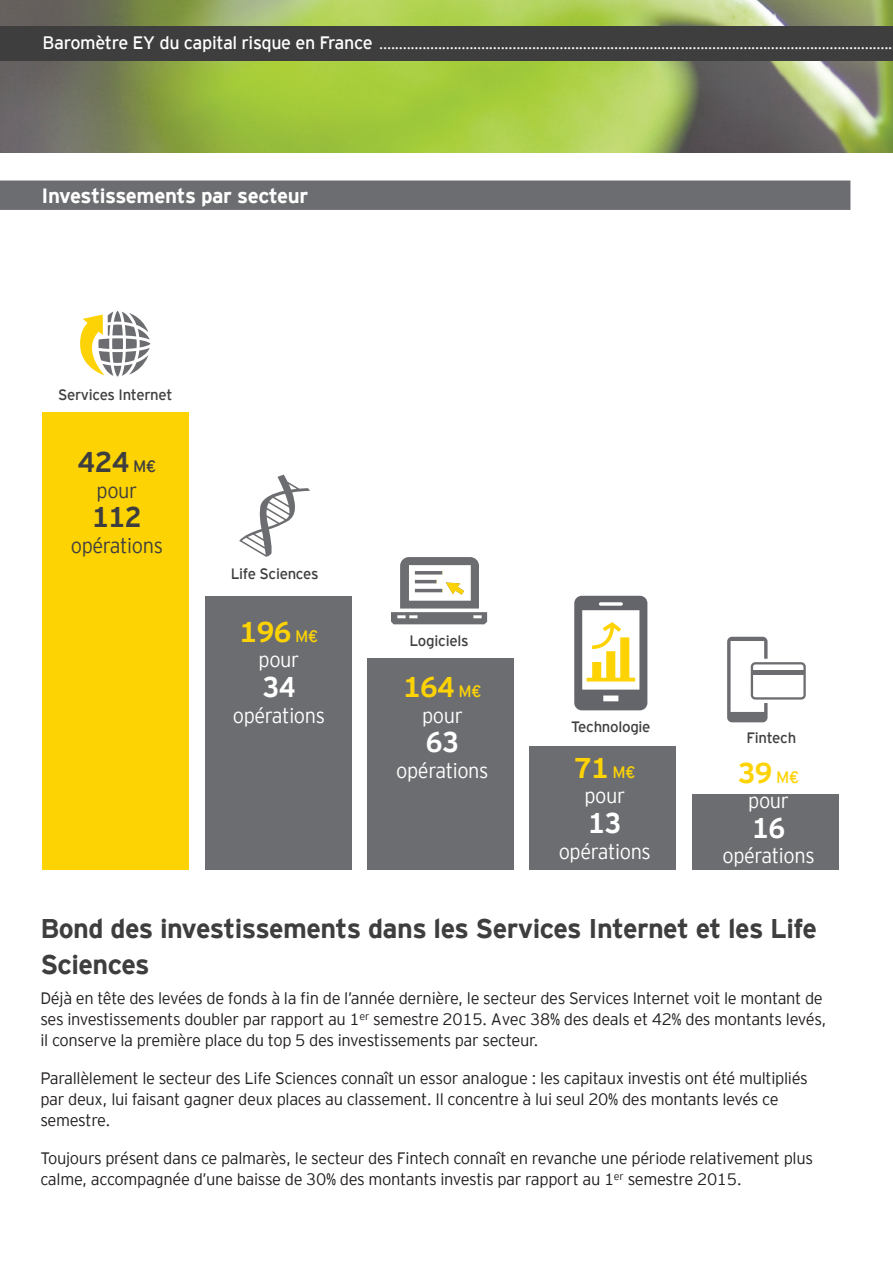
<style>
.page{position:relative;width:893px;height:1263px;background:#fff}
.page>*{position:absolute;margin:0;border:0;box-sizing:border-box;transform-origin:0 0}
.Chiffre_opérations{font:700 28.5px "EY Interstate";letter-spacing:-.02em;color:#fdd305}
.Chiffre_opérations-2{font:700 28.5px "EY Interstate";letter-spacing:-.02em;color:#fff;scale:.95 1}
.Chiffre_opérations-3{font:700 28.5px "EY Interstate";letter-spacing:-.02em;color:#3e3e3f}
.Chiffre_opérations-4{font:700 28.5px "EY Interstate";letter-spacing:-.02em;color:#3e3e3f;scale:.95 1}
.commentaire_titre{font:700 27px/36px "EY Interstate";letter-spacing:-.02em;color:#3e3e3f}
.Chiffre_opérations-5{font:300 21px "EY Interstate";letter-spacing:-.02em;color:#fff;scale:.95 1}
.Chiffre_opérations-6{font:300 21px "EY Interstate";letter-spacing:-.02em;color:#3e3e3f;scale:.95 1}
.Titre{font:700 20.55px "EY Interstate";letter-spacing:-.02em;color:#fff}
.chapeau{font:300 16.5px/21px "EY Interstate";letter-spacing:-.02em;color:#231f20}
.Style_de_paragraphe{font:15px "EY Interstate";letter-spacing:-.02em;color:#3e3e3f}
.t1{font:13.5px "EY Interstate";color:#fff}
.s1{font-size:18px}
.s2{font-weight:400;font-size:16.5px}
</style>
<div class="page">
<img style="left:0;top:0;width:893px;height:152px">
<div style="left:0;top:26px;width:893px;height:34px;background:#3e3e3f"></div>
<div style="left:0;top:180px;width:850px;height:30px;background:#6c6d70"></div>
<div style="left:43px;top:412px;width:146px;height:458px;background:#fed304"></div>
<div style="left:205px;top:597px;width:146px;height:273px;background:#6c6d70"></div>
<div style="left:367px;top:658px;width:147px;height:212px;background:#6c6d70"></div>
<div style="left:530px;top:747px;width:146px;height:123px;background:#6c6d70"></div>
<div style="left:692px;top:794px;width:146px;height:76px;background:#6c6d70"></div>
<svg style="left:80px;top:311px;width:70px;height:66px"></svg>
<svg style="left:239px;top:475px;width:71px;height:82px"></svg>
<svg style="left:391px;top:557px;width:96px;height:67px"></svg>
<svg style="left:574px;top:596px;width:73px;height:114px"></svg>
<svg style="left:727px;top:637px;width:79px;height:85px"></svg>
<p class="t1" style="left:43px;top:35px;width:851px"><span class="s1">Baromètre EY du capital risque en France</span> ...................................................................................................................................</p>
<p class="Titre" style="left:41px;top:181px;width:268px">Investissements par secteur</p>
<p class="Style_de_paragraphe" style="left:58px;top:384px;width:116px">Services Internet</p>
<p class="Chiffre_opérations-3" style="left:78px;top:441px;width:80px">424 <span class="s2">M€</span></p>
<p class="Chiffre_opérations-6" style="left:97px;top:475px;width:44px">pour</p>
<p class="Chiffre_opérations-4" style="left:92px;top:497px;width:53px">112</p>
<p class="Chiffre_opérations-6" style="left:71px;top:530px;width:99px">opérations</p>
<p class="Style_de_paragraphe" style="left:231px;top:563px;width:89px">Life Sciences</p>
<p class="Chiffre_opérations" style="left:240px;top:611px;width:80px">196 <span class="s2">M€</span></p>
<p class="Chiffre_opérations-5" style="left:259px;top:645px;width:44px">pour</p>
<p class="Chiffre_opérations-2" style="left:262px;top:666px;width:36px">34</p>
<p class="Chiffre_opérations-5" style="left:233px;top:700px;width:99px">opérations</p>
<p class="Style_de_paragraphe" style="left:410px;top:630px;width:60px">Logiciels</p>
<p class="Chiffre_opérations" style="left:403px;top:666px;width:80px">164 <span class="s2">M€</span></p>
<p class="Chiffre_opérations-5" style="left:422px;top:700px;width:44px">pour</p>
<p class="Chiffre_opérations-2" style="left:426px;top:722px;width:36px">63</p>
<p class="Chiffre_opérations-5" style="left:396px;top:755px;width:99px">opérations</p>
<p class="Chiffre_opérations" style="left:574px;top:747px;width:63px">71 <span class="s2">M€</span></p>
<p class="Chiffre_opérations-5" style="left:584px;top:781px;width:44px">pour</p>
<p class="Chiffre_opérations-2" style="left:588px;top:802px;width:36px">13</p>
<p class="Chiffre_opérations-5" style="left:559px;top:836px;width:99px">opérations</p>
<p class="Style_de_paragraphe" style="left:571px;top:716px;width:81px">Technologie</p>
<p class="Style_de_paragraphe" style="left:746px;top:727px;width:51px">Fintech</p>
<p class="Chiffre_opérations" style="left:738px;top:752px;width:63px">39 <span class="s2">M€</span></p>
<p class="Chiffre_opérations-5" style="left:748px;top:786px;width:44px">pour</p>
<p class="Chiffre_opérations-2" style="left:752px;top:807px;width:36px">16</p>
<p class="Chiffre_opérations-5" style="left:722px;top:841px;width:99px">opérations</p>
<p class="commentaire_titre" style="left:40px;top:909px;width:778px">Bond des investissements dans les Services Internet et les Life<br>Sciences</p>
<p class="chapeau" style="left:40px;top:987px;width:788px">Déjà en tête des levées de fonds à la fin de l’année dernière, le secteur des Services Internet voit le montant de ses investissements doubler par rapport au 1<sup>er</sup> semestre 2015. Avec 38% des deals et 42% des montants levés, il conserve la première place du top 5 des investissements par secteur.</p>
<p class="chapeau" style="left:40px;top:1067px;width:769px">Parallèlement le secteur des Life Sciences connaît un essor analogue : les capitaux investis ont été multipliés par deux, lui faisant gagner deux places au classement. Il concentre à lui seul 20% des montants levés ce semestre.</p>
<p class="chapeau" style="left:40px;top:1147px;width:774px">Toujours présent dans ce palmarès, le secteur des Fintech connaît en revanche une période relativement plus calme, accompagnée d’une baisse de 30% des montants investis par rapport au 1<sup>er</sup> semestre 2015.</p>
</div>
